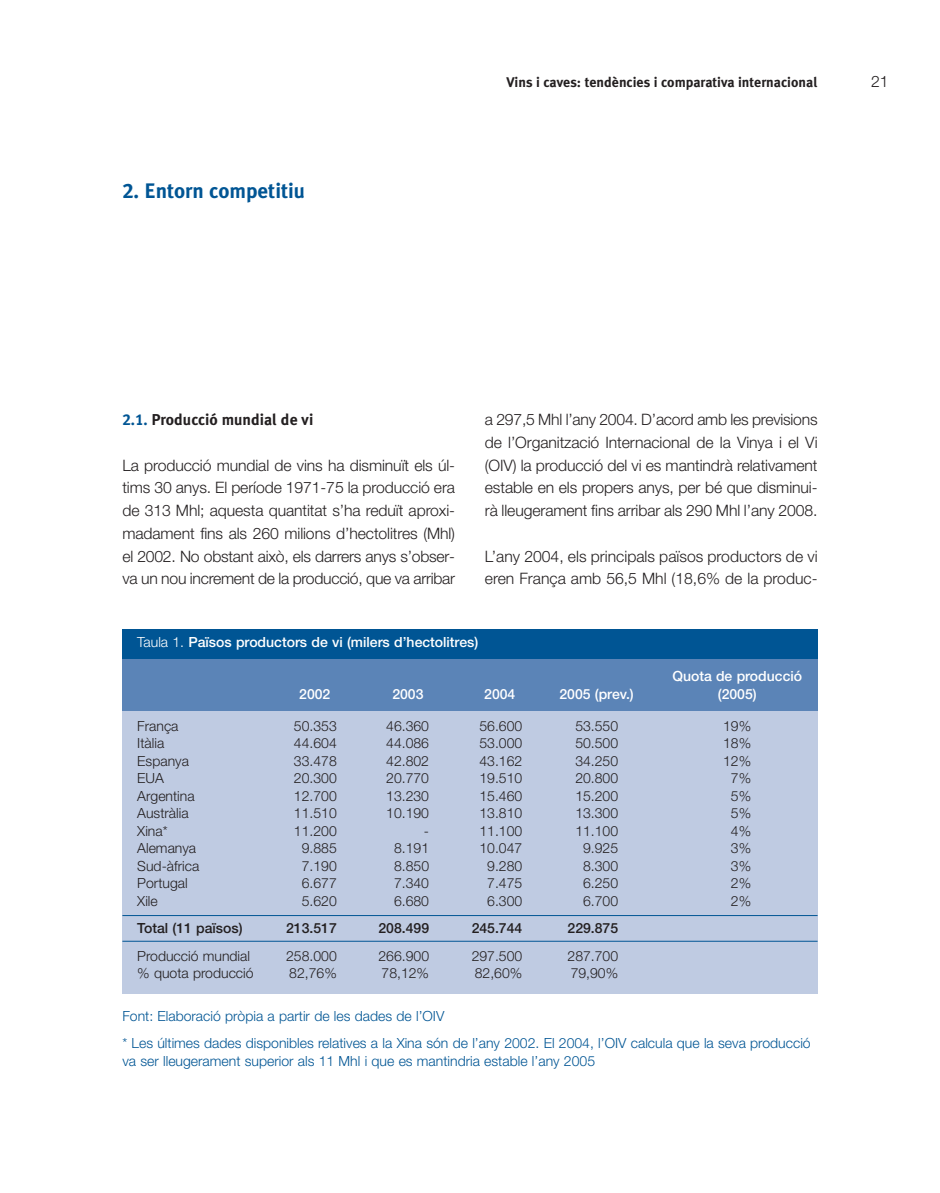
<style>
.page{position:relative;width:940px;height:1193px;background:#fff}
.page>*{position:absolute;margin:0;border:0;box-sizing:border-box;transform-origin:0 0}
.t1{font:700 21px "Meta Plus";color:#005594}
.t2{font:300 15.75px/22.8px "Helvetica Neue";letter-spacing:-.005em;color:#231f20;text-align:justify}
.t3{font:700 15.75px "Meta Plus";color:#231f20}
.t4{font:300 14px "Helvetica Neue";color:#231f20}
.t5{font:300 14px/27.5px "Helvetica Neue";color:#005594}
.t6{font:500 14px "Helvetica Neue";color:#fff}
.t7{font:700 14px "Meta Plus";color:#231f20}
.t8{font:500 14px "Helvetica Neue";color:#231f20}
.s1{font-family:"Meta Plus Bold Caps";font-weight:400}
.s2{font-family:"Meta Plus Bold Caps";font-weight:400;color:#005594}
.s3{font-weight:300}
</style>
<div class="page">
<svg style="left:122px;top:629px;width:696px;height:365px;background:#9fb6d5"></svg>
<h1 class="t1" style="left:122px;top:182px;width:184px"><span class="s1">2.</span> Entorn competitiu</h1>
<p class="t7" style="left:506px;top:76px;width:312px">Vins i caves: tendències i comparativa internacional</p>
<p class="t2" style="left:870px;top:71px;width:19px">21</p>
<p class="t3" style="left:122px;top:413px;width:192px"><span class="s2">2.1.</span> Producció mundial de vi</p>
<p class="t2" style="left:122px;top:455px;width:334px">La producció mundial de vins ha disminuït els úl&shy;tims 30 anys. El període 1971-75 la producció era de 313 Mhl; aquesta quantitat s’ha reduït aproxi&shy;madament fins als 260 milions d’hectolitres (Mhl) el 2002. No obstant això, els darrers anys s’obser&shy;va un nou increment de la producció, que va arribar</p>
<p class="t2" style="left:484px;top:409px;width:334px">a 297,5 Mhl l’any 2004. D’acord amb les previsions de l’Organització Internacional de la Vinya i el Vi (OIV) la producció del vi es mantindrà relativament estable en els propers anys, per bé que disminui&shy;rà lleugerament fins arribar als 290 Mhl l’any 2008.</p>
<p class="t2" style="left:484px;top:546px;width:334px">L’any 2004, els principals països productors de vi eren França amb 56,5 Mhl (18,6% de la produc-</p>
<p class="t6" style="left:137px;top:637px;width:342px"><span class="s3">Taula 1.</span> Països productors de vi (milers d’hectolitres)</p>
<p class="t6" style="left:672px;top:671px;width:131px">Quota de producció</p>
<p class="t6" style="left:299px;top:688px;width:33px">2002</p>
<p class="t6" style="left:392px;top:688px;width:33px">2003</p>
<p class="t6" style="left:484px;top:688px;width:33px">2004</p>
<p class="t6" style="left:559px;top:688px;width:76px">2005 (prev.)</p>
<p class="t6" style="left:717px;top:688px;width:40px">(2005)</p>
<p class="t4" style="left:137px;top:721px;width:43px">França</p>
<p class="t4" style="left:294px;top:721px;width:44px">50.353</p>
<p class="t4" style="left:386px;top:721px;width:44px">46.360</p>
<p class="t4" style="left:479px;top:721px;width:44px">56.600</p>
<p class="t4" style="left:575px;top:721px;width:44px">53.550</p>
<p class="t4" style="left:722px;top:721px;width:30px">19%</p>
<p class="t4" style="left:137px;top:738px;width:28px">Itàlia</p>
<p class="t4" style="left:294px;top:738px;width:44px">44.604</p>
<p class="t4" style="left:386px;top:738px;width:44px">44.086</p>
<p class="t4" style="left:479px;top:738px;width:44px">53.000</p>
<p class="t4" style="left:575px;top:738px;width:44px">50.500</p>
<p class="t4" style="left:722px;top:738px;width:30px">18%</p>
<p class="t4" style="left:137px;top:756px;width:53px">Espanya</p>
<p class="t4" style="left:294px;top:756px;width:44px">33.478</p>
<p class="t4" style="left:386px;top:756px;width:44px">42.802</p>
<p class="t4" style="left:479px;top:756px;width:44px">43.162</p>
<p class="t4" style="left:575px;top:756px;width:44px">34.250</p>
<p class="t4" style="left:722px;top:756px;width:30px">12%</p>
<p class="t4" style="left:137px;top:773px;width:28px">EUA</p>
<p class="t4" style="left:294px;top:773px;width:44px">20.300</p>
<p class="t4" style="left:386px;top:773px;width:44px">20.770</p>
<p class="t4" style="left:479px;top:773px;width:44px">19.510</p>
<p class="t4" style="left:575px;top:773px;width:44px">20.800</p>
<p class="t4" style="left:730px;top:773px;width:22px">7%</p>
<p class="t4" style="left:137px;top:791px;width:59px">Argentina</p>
<p class="t4" style="left:294px;top:791px;width:44px">12.700</p>
<p class="t4" style="left:386px;top:791px;width:44px">13.230</p>
<p class="t4" style="left:479px;top:791px;width:44px">15.460</p>
<p class="t4" style="left:575px;top:791px;width:44px">15.200</p>
<p class="t4" style="left:730px;top:791px;width:22px">5%</p>
<p class="t4" style="left:137px;top:808px;width:53px">Austràlia</p>
<p class="t4" style="left:294px;top:808px;width:44px">11.510</p>
<p class="t4" style="left:386px;top:808px;width:44px">10.190</p>
<p class="t4" style="left:479px;top:808px;width:44px">13.810</p>
<p class="t4" style="left:575px;top:808px;width:44px">13.300</p>
<p class="t4" style="left:730px;top:808px;width:22px">5%</p>
<p class="t4" style="left:137px;top:826px;width:32px">Xina*</p>
<p class="t4" style="left:294px;top:826px;width:44px">11.200</p>
<p class="t4" style="left:424px;top:826px;width:7px">-</p>
<p class="t4" style="left:479px;top:826px;width:44px">11.100</p>
<p class="t4" style="left:575px;top:826px;width:44px">11.100</p>
<p class="t4" style="left:730px;top:826px;width:22px">4%</p>
<p class="t4" style="left:137px;top:843px;width:60px">Alemanya</p>
<p class="t4" style="left:301px;top:843px;width:37px">9.885</p>
<p class="t4" style="left:394px;top:843px;width:37px">8.191</p>
<p class="t4" style="left:479px;top:843px;width:44px">10.047</p>
<p class="t4" style="left:583px;top:843px;width:37px">9.925</p>
<p class="t4" style="left:730px;top:843px;width:22px">3%</p>
<p class="t4" style="left:137px;top:861px;width:63px">Sud-àfrica</p>
<p class="t4" style="left:301px;top:861px;width:37px">7.190</p>
<p class="t4" style="left:394px;top:861px;width:37px">8.850</p>
<p class="t4" style="left:487px;top:861px;width:37px">9.280</p>
<p class="t4" style="left:583px;top:861px;width:37px">8.300</p>
<p class="t4" style="left:730px;top:861px;width:22px">3%</p>
<p class="t4" style="left:137px;top:878px;width:52px">Portugal</p>
<p class="t4" style="left:301px;top:878px;width:37px">6.677</p>
<p class="t4" style="left:394px;top:878px;width:37px">7.340</p>
<p class="t4" style="left:487px;top:878px;width:37px">7.475</p>
<p class="t4" style="left:583px;top:878px;width:37px">6.250</p>
<p class="t4" style="left:730px;top:878px;width:22px">2%</p>
<p class="t4" style="left:137px;top:896px;width:22px">Xile</p>
<p class="t4" style="left:301px;top:896px;width:37px">5.620</p>
<p class="t4" style="left:394px;top:896px;width:37px">6.680</p>
<p class="t4" style="left:487px;top:896px;width:37px">6.300</p>
<p class="t4" style="left:583px;top:896px;width:37px">6.700</p>
<p class="t4" style="left:730px;top:896px;width:22px">2%</p>
<p class="t8" style="left:137px;top:923px;width:107px">Total (11 països)</p>
<p class="t8" style="left:286px;top:923px;width:52px">213.517</p>
<p class="t8" style="left:378px;top:923px;width:52px">208.499</p>
<p class="t8" style="left:471px;top:923px;width:52px">245.744</p>
<p class="t8" style="left:567px;top:923px;width:52px">229.875</p>
<p class="t4" style="left:137px;top:951px;width:114px">Producció mundial</p>
<p class="t4" style="left:286px;top:951px;width:52px">258.000</p>
<p class="t4" style="left:378px;top:951px;width:52px">266.900</p>
<p class="t4" style="left:471px;top:951px;width:52px">297.500</p>
<p class="t4" style="left:567px;top:951px;width:52px">287.700</p>
<p class="t4" style="left:137px;top:968px;width:118px">% quota producció</p>
<p class="t4" style="left:289px;top:968px;width:49px">82,76%</p>
<p class="t4" style="left:381px;top:968px;width:49px">78,12%</p>
<p class="t4" style="left:474px;top:968px;width:49px">82,60%</p>
<p class="t4" style="left:570px;top:968px;width:49px">79,90%</p>
<p class="t5" style="left:122px;top:1003px;width:689px">Font: Elaboració pròpia a partir de les dades de l’OIV<br>* Les últimes dades disponibles relatives a la Xina són de l’any 2002. El 2004, l’OIV calcula que la seva producció</p>
<p class="t5" style="left:122px;top:1048px;width:474px">va ser lleugerament superior als 11 Mhl i que es mantindria estable l’any 2005</p>
</div>
